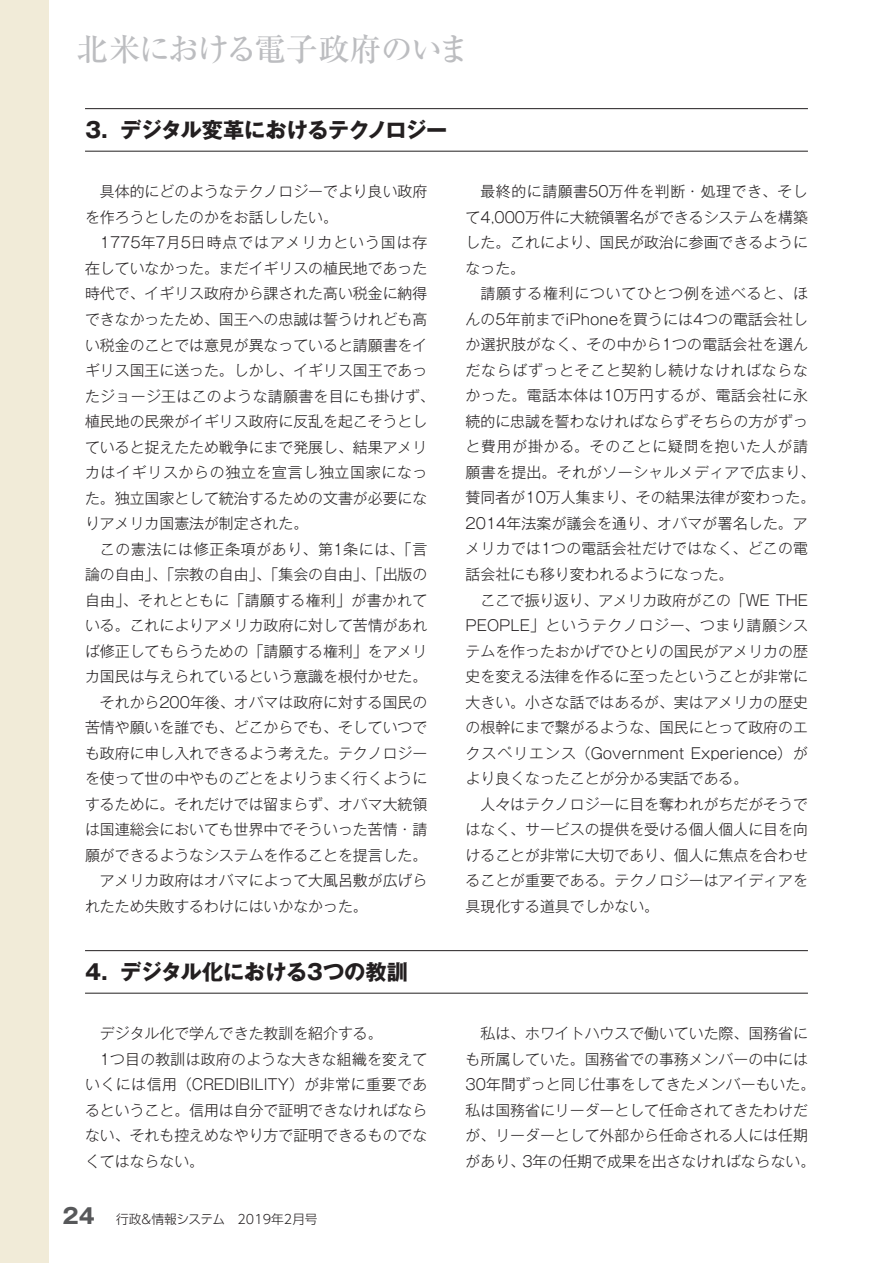
<style>
.page{position:relative;width:893px;height:1263px;background:#fff}
.page>*{position:absolute;margin:0;border:0;box-sizing:border-box;transform-origin:0 0}
.t1{font:500 31.95px "Ryumin Pro";letter-spacing:-.06em;color:#bcbdc0}
.t2{font:700 21.3px "Gothic MB101 Pro";letter-spacing:-.03em;color:#231f20}
.t3{font:700 21.3px "Gothic MB101 Pro";color:#231f20}
.t4{font:300 14.85px/25.5px "Gothic MB101 Pro";color:#231f20}
.t5{font:300 14.85px "Gothic MB101 Pro";letter-spacing:.035em;color:#231f20}
.t6{font:300 14.85px "Gothic MB101 Pro";letter-spacing:.025em;color:#231f20}
.t7{font:300 14.85px "Gothic MB101 Pro";letter-spacing:.05em;color:#231f20}
.t8{font:300 12.75px "UD Shin Go Pro";color:#231f20}
.s1{font-family:"Gothic MB101 Pro";font-weight:700;font-size:21.3px;color:#57585a}
</style>
<div class="page">
<div style="left:0;top:0;width:48px;height:1263px;background:#f1ebd8"></div>
<hr style="left:85px;top:108px;width:723px;height:1px;background:#231f20">
<hr style="left:85px;top:151px;width:723px;height:1px;background:#231f20">
<hr style="left:85px;top:950px;width:723px;height:1px;background:#231f20">
<hr style="left:85px;top:993px;width:723px;height:1px;background:#231f20">
<h1 class="t1" style="left:77px;top:24px;width:394px">北米における電子政府のいま</h1>
<h2 class="t2" style="left:85px;top:112px;width:364px">3．デジタル変革におけるテクノロジー</h2>
<p class="t4" style="left:85px;top:177px;width:344px;text-indent:15px">具体的にどのようなテクノロジーでより良い政府を作ろうとしたのかをお話ししたい。</p>
<p class="t4" style="left:85px;top:228px;width:351px;text-indent:15px">1775年7月5日時点ではアメリカという国は存在していなかった。まだイギリスの植民地であった時代で、イギリス政府から課された高い税金に納得できなかったため、国王への忠誠は誓うけれども高い税金のことでは意見が異なっていると請願書をイギリス国王に送った。しかし、イギリス国王であったジョージ王はこのような請願書を目にも掛けず、植民地の民衆がイギリス政府に反乱を起こそうとしていると捉えたため戦争にまで発展し、結果アメリカはイギリスからの独立を宣言し独立国家になった。独立国家として統治するための文書が必要になりアメリカ国憲法が制定された。</p>
<p class="t7" style="left:100px;top:537px;width:329px">この憲法には修正条項があり、第1条には、「言</p>
<p class="t4" style="left:85px;top:560px;width:344px">論の自由」、「宗教の自由」、「集会の自由」、「出版の</p>
<p class="t6" style="left:85px;top:588px;width:344px">自由」、それとともに「請願する権利」が書かれて</p>
<p class="t4" style="left:85px;top:611px;width:344px">いる。これによりアメリカ政府に対して苦情があれ</p>
<p class="t4" style="left:85px;top:636px;width:344px">ば修正してもらうための「請願する権利」をアメリ</p>
<p class="t4" style="left:85px;top:662px;width:344px">カ国民は与えられているという意識を根付かせた。</p>
<p class="t4" style="left:100px;top:687px;width:329px">それから200年後、オバマは政府に対する国民の</p>
<p class="t4" style="left:85px;top:713px;width:344px">苦情や願いを誰でも、どこからでも、そしていつで</p>
<p class="t4" style="left:85px;top:738px;width:344px">も政府に申し入れできるよう考えた。テクノロジー</p>
<p class="t4" style="left:85px;top:764px;width:344px">を使って世の中やものごとをよりうまく行くように</p>
<p class="t4" style="left:85px;top:789px;width:344px">するために。それだけでは留まらず、オバマ大統領</p>
<p class="t4" style="left:85px;top:815px;width:344px">は国連総会においても世界中でそういった苦情・請</p>
<p class="t4" style="left:85px;top:840px;width:344px">願ができるようなシステムを作ることを提言した。</p>
<p class="t4" style="left:100px;top:866px;width:329px">アメリカ政府はオバマによって大風呂敷が広げら</p>
<p class="t4" style="left:85px;top:891px;width:284px">れたため失敗するわけにはいかなかった。</p>
<h2 class="t3" style="left:85px;top:954px;width:324px">4．デジタル化における3つの教訓</h2>
<p class="t4" style="left:100px;top:1019px;width:284px">デジタル化で学んできた教訓を紹介する。</p>
<p class="t4" style="left:100px;top:1044px;width:329px">1つ目の教訓は政府のような大きな組織を変えて</p>
<p class="t5" style="left:85px;top:1072px;width:344px">いくには信用（CREDIBILITY）が非常に重要であ</p>
<p class="t4" style="left:85px;top:1095px;width:344px">るということ。信用は自分で証明できなければなら</p>
<p class="t4" style="left:85px;top:1121px;width:344px">ない、それも控えめなやり方で証明できるものでな</p>
<p class="t4" style="left:85px;top:1146px;width:121px">くてはならない。</p>
<p class="t8" style="left:63px;top:1208px;width:256px"><span class="s1">24</span> 行政&amp;情報システム　2019年2月号</p>
<p class="t4" style="left:466px;top:177px;width:344px;text-align:justify;text-indent:15px">最終的に請願書50万件を判断・処理でき、そして4,000万件に大統領署名ができるシステムを構築した。これにより、国民が政治に参画できるようになった。</p>
<p class="t4" style="left:466px;top:279px;width:351px;text-indent:15px">請願する権利についてひとつ例を述べると、ほんの5年前までiPhoneを買うには4つの電話会社しか選択肢がなく、その中から1つの電話会社を選んだならばずっとそこと契約し続けなければならなかった。電話本体は10万円するが、電話会社に永続的に忠誠を誓わなければならずそちらの方がずっと費用が掛かる。そのことに疑問を抱いた人が請願書を提出。それがソーシャルメディアで広まり、賛同者が10万人集まり、その結果法律が変わった。<br>2014年法案が議会を通り、オバマが署名した。アメリカでは1つの電話会社だけではなく、どこの電話会社にも移り変われるようになった。</p>
<p class="t4" style="left:466px;top:585px;width:344px;text-align:justify;text-indent:15px">ここで振り返り、アメリカ政府がこの「WE THE PEOPLE」というテクノロジー、つまり請願システムを作ったおかげでひとりの国民がアメリカの歴史を変える法律を作るに至ったということが非常に大きい。小さな話ではあるが、実はアメリカの歴史の根幹にまで繋がるような、国民にとって政府のエクスペリエンス（Government Experience）がより良くなったことが分かる実話である。</p>
<p class="t4" style="left:466px;top:789px;width:344px;text-align:justify;text-indent:15px">人々はテクノロジーに目を奪われがちだがそうではなく、サービスの提供を受ける個人個人に目を向けることが非常に大切であり、個人に焦点を合わせることが重要である。テクノロジーはアイディアを具現化する道具でしかない。</p>
<p class="t4" style="left:466px;top:1019px;width:351px;text-align:center">私は、ホワイトハウスで働いていた際、国務省に<br>も所属していた。国務省での事務メンバーの中には<br>30年間ずっと同じ仕事をしてきたメンバーもいた。私は国務省にリーダーとして任命されてきたわけだが、リーダーとして外部から任命される人には任期があり、3年の任期で成果を出さなければならない。</p>
</div>
